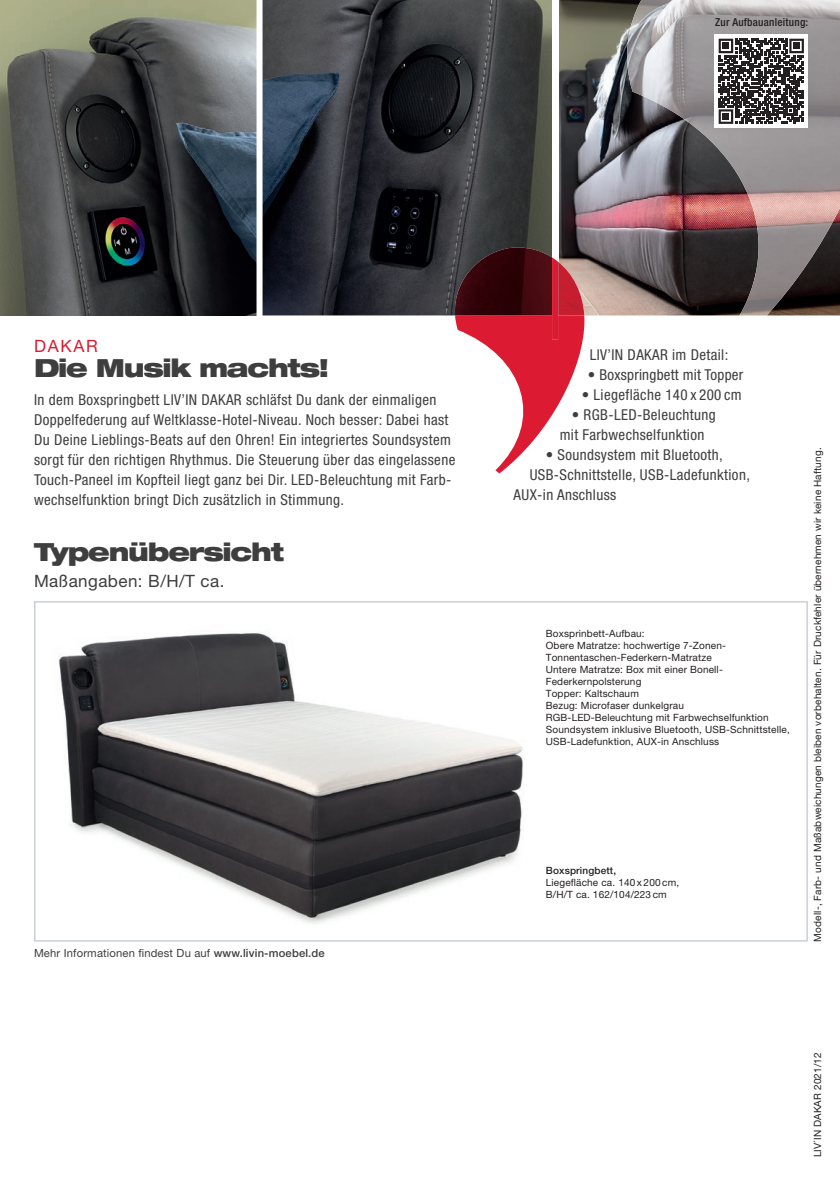
<style>
.page{position:relative;width:840px;height:1191px;background:#fff}
.page>*{position:absolute;margin:0;border:0;box-sizing:border-box;transform-origin:0 0}
.t1{font:900 expanded 25px "Helvetica Neue LT Pro";letter-spacing:-.05em;color:#3e3e3f}
.t2{font:17px "Helvetica Neue LT Pro";letter-spacing:.025em;color:#3e3e3f}
.t3{font:17px "Helvetica Neue LT Pro";letter-spacing:.1em;color:#dc1a32}
.t4{font:condensed 15px/20px "Helvetica Neue LT Pro";letter-spacing:.025em;color:#3e3e3f}
.t5{font:11.2px "Helvetica Neue LT Pro";letter-spacing:.015em;color:#3e3e3f}
.t6{font:500 condensed 11px "Helvetica Neue LT Pro";letter-spacing:.025em;color:#231f20}
.t7{font:10px/12px "Helvetica Neue LT Pro";letter-spacing:.015em;color:#231f20}
.t8{font:500 10px "Helvetica Neue LT Pro";letter-spacing:.015em;color:#231f20}
.s1{font-weight:500}
</style>
<div class="page">
<img style="left:559px;top:0;width:63px;height:315px">
<svg style="left:262px;top:0;width:289px;height:315px;background:#303337"></svg>
<svg style="left:0;top:0;width:256px;height:315px;background:#4a4d4a"></svg>
<svg style="left:704px;top:315px;width:62px;height:1px"></svg>
<img style="left:622px;top:0;width:217px;height:315px">
<img style="left:452px;top:247px;width:100px;height:68px">
<svg style="left:455px;top:257px;width:129px;height:216px"></svg>
<div style="left:714px;top:35px;width:93px;height:93px;background:#fff"></div>
<svg style="left:718px;top:39px;width:85px;height:85px"></svg>
<div style="left:722px;top:113px;width:6px;height:7px;background:#231f20"></div>
<svg style="left:34px;top:601px;width:773px;height:340px"></svg>
<img style="left:47px;top:615px;width:486px;height:311px">
<p class="t6" style="left:714px;top:16px;width:94px">Zur Aufbauanleitung:</p>
<p class="t3" style="left:34px;top:336px;width:65px">DAKAR</p>
<h1 class="t1" style="left:34px;top:351px;width:296px">Die Musik machts!</h1>
<p class="t4" style="left:34px;top:390px;width:422px">In dem Boxspringbett LIV’IN DAKAR schläfst Du dank der einmaligen Doppelfederung auf Weltklasse-Hotel-Niveau. Noch besser: Dabei hast Du Deine Lieblings-Beats auf den Ohren! Ein integriertes Soundsystem sorgt für den richtigen Rhythmus. Die Steuerung über das eingelassene Touch-Paneel im Kopfteil liegt ganz bei Dir. LED-Beleuchtung mit Farb&shy;wechselfunktion bringt Dich zusätzlich in Stimmung.</p>
<h1 class="t1" style="left:34px;top:536px;width:251px">Typen übersicht</h1>
<p class="t2" style="left:34px;top:571px;width:192px">Maßangaben: B/H/T ca.</p>
<p class="t5" style="left:34px;top:946px;width:292px">Mehr Informationen findest Du auf <span class="s1">www.livin-moebel.de</span></p>
<p class="t4" style="left:589px;top:344px;width:140px">LIV’IN DAKAR im Detail:</p>
<p class="t4" style="left:587px;top:364px;width:157px">• Boxspringbett mit Topper</p>
<p class="t4" style="left:581px;top:384px;width:161px">• Liegefläche 140 x 200 cm</p>
<p class="t4" style="left:559px;top:404px;width:157px;text-indent:12px">• RGB-LED-Beleuchtung mit Farbwechselfunktion</p>
<p class="t4" style="left:545px;top:444px;width:178px">• Soundsystem mit Bluetooth,</p>
<p class="t4" style="left:529px;top:464px;width:222px">USB-Schnittstelle, USB-Ladefunktion,</p>
<p class="t4" style="left:513px;top:484px;width:104px">AUX-in Anschluss</p>
<p class="t7" style="left:545px;top:627px;width:245px">Boxsprinbett-Aufbau:<br>Obere Matratze: hochwertige 7-Zonen-Tonnentaschen-Federkern-Matratze<br>Untere Matratze: Box mit einer Bonell-Federkernpolsterung<br>Topper: Kaltschaum<br>Bezug: Microfaser dunkelgrau RGB-LED-Beleuchtung mit Farbwechselfunktion Soundsystem inklusive Bluetooth, USB-Schnittstelle, USB-Ladefunktion, AUX-in Anschluss</p>
<p class="t8" style="left:545px;top:864px;width:72px">Boxspringbett,</p>
<p class="t7" style="left:545px;top:876px;width:135px">Liegefläche ca. 140 x 200 cm,<br>B/H/T ca. 162/104/223 cm</p>
<p class="t7" style="left:810px;top:941px;width:495px;rotate:-90deg">Modell-, Farb- und Maßabweichungen bleiben vorbehalten. Für Druckfehler übernehmen wir keine Haftung.</p>
<p class="t7" style="left:810px;top:1157px;width:106px;rotate:-90deg">LIV´IN DAKAR 2021/12</p>
</div>
